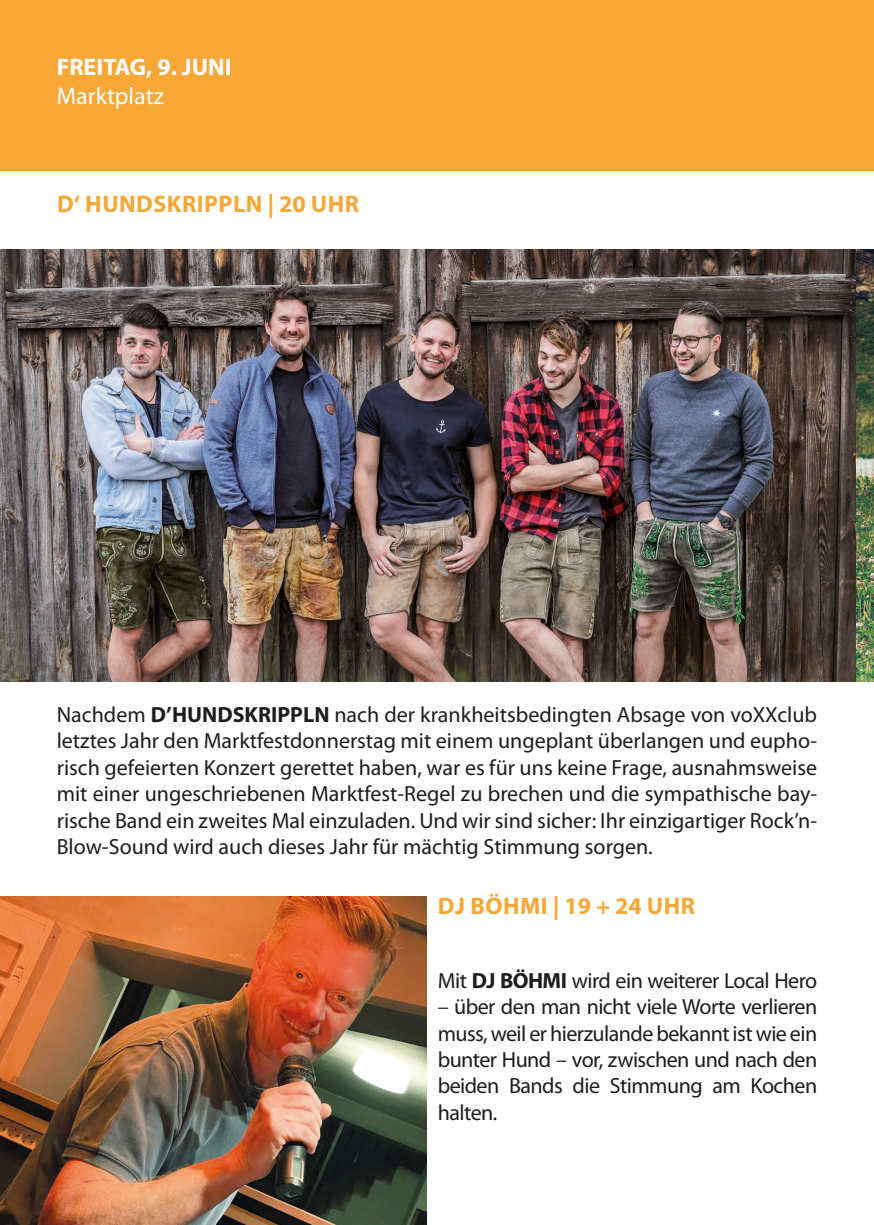
<style>
.page{position:relative;width:874px;height:1225px;background:#fff}
.page>*{position:absolute;margin:0;border:0;box-sizing:border-box;transform-origin:0 0}
.t1{font:700 24px "Myriad Pro";letter-spacing:.02em;color:#f7a736}
.t2{font:700 24px "Myriad Pro";color:#fff}
.t3{font:24px "Myriad Pro";color:#fff}
.t4{font:22px/26.4px "Myriad Pro";letter-spacing:-.025em;color:#1d1d1b;text-align:justify}
.s1{font-weight:700}
.s2{font-stretch:condensed}
</style>
<div class="page">
<div style="left:0;top:0;width:873px;height:170px;background:#f7a736"></div>
<img style="left:0;top:249px;width:856px;height:432px">
<img style="left:856px;top:249px;width:17px;height:432px">
<img style="left:0;top:896px;width:426px;height:329px">
<p class="t2" style="left:57px;top:51px;width:176px">FREITAG, 9. JUNI</p>
<p class="t3" style="left:57px;top:81px;width:109px">Marktplatz</p>
<p class="t1" style="left:57px;top:189px;width:303px">D‘ HUNDSKRIPPLN | 20 UHR</p>
<p class="t4" style="left:57px;top:701px;width:761px">Nachdem <span class="s1">D’HUNDSKRIPPLN</span> nach der krankheitsbedingten Absage von voXXclub letztes Jahr den Marktfestdonnerstag mit einem ungeplant überlangen und eupho&shy;risch gefeierten Konzert gerettet haben, war es für uns keine Frage, ausnahmsweise mit einer ungeschriebenen Marktfest-Regel zu brechen und die sympathische bay&shy;rische Band ein zweites Mal einzuladen. Und wir sind sicher: Ihr einzigartiger Rock’n-Blow-Sound wird auch dieses Jahr für mächtig Stimmung sorgen.</p>
<p class="t1" style="left:437px;top:890px;width:258px">DJ BÖHMI | 19 + 24 UHR</p>
<p class="t4" style="left:437px;top:966px;width:381px">Mit <span class="s1">DJ BÖHMI</span> wird ein weiterer Local Hero</p>
<p class="t4" style="left:437px;top:993px;width:381px"><span class="s2">–</span> über den man nicht viele Worte verlieren muss, weil er hierzulande bekannt ist wie ein bunter Hund <span class="s2">–</span> vor, zwischen und nach den beiden Bands die Stimmung am Kochen halten.</p>
</div>
